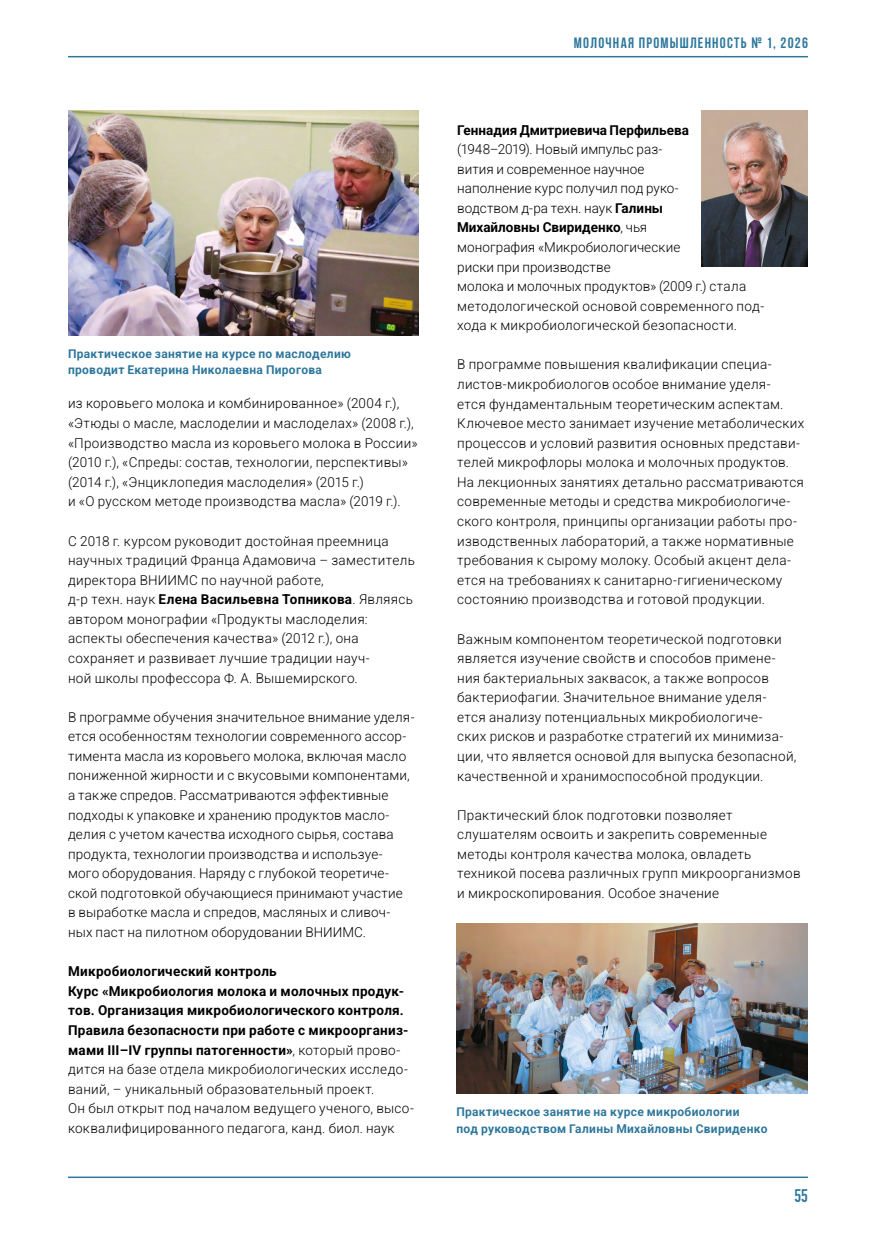
<style>
.page{position:relative;width:893px;height:1234px;background:#fff}
.page>*{position:absolute;margin:0;border:0;box-sizing:border-box;transform-origin:0 0}
.t1{font:700 18px "DIN Condensed";color:#2e779c}
.t2{font:700 15px "Bebas Neue";letter-spacing:.08em;color:#2e779c}
.t3{font:300 13.5px/19.5px "Roboto";letter-spacing:.02em;color:#000}
.t4{font:700 13.5px "Roboto";color:#000}
.t5{font:700 12px/16.5px "Roboto";letter-spacing:.025em;color:#2e779c}
.s1{font-weight:700}
.s2{font-family:"DIN Condensed"}
</style>
<div class="page">
<hr style="left:68px;top:1176px;width:740px;height:1px;background:#2e779c">
<hr style="left:68px;top:56px;width:740px;height:1px;background:#2e779c">
<img style="left:68px;top:111px;width:351px;height:225px">
<img style="left:702px;top:111px;width:106px;height:155px">
<img style="left:456px;top:923px;width:352px;height:170px">
<p class="t5" style="left:68px;top:344px;width:284px">Практическое занятие на курсе по маслоделию проводит Екатерина Николаевна Пирогова</p>
<p class="t3" style="left:68px;top:393px;width:351px">из коровьего молока и комбинированное» (2004 г.), «Этюды о масле, маслоделии и маслоделах» (2008 г.), «Производство масла из коровьего молока в России» (2010 г.), «Спреды: состав, технологии, перспективы» (2014 г.), «Энциклопедия маслоделия» (2015 г.)<br>и «О русском методе производства масла» (2019 г.).</p>
<p class="t3" style="left:68px;top:530px;width:348px">С 2018 г. курсом руководит достойная преемница научных традиций Франца Адамовича – заместитель директора ВНИИМС по научной работе,<br>д-р техн. наук <span class="s1">Елена Васильевна Топникова</span>. Являясь автором монографии «Продукты маслоделия: аспекты обеспечения качества» (2012 г.), она сохраняет и развивает лучшие традиции науч-<br>ной школы профессора Ф. А. Вышемирского.</p>
<p class="t3" style="left:68px;top:706px;width:348px">В программе обучения значительное внимание уделя&shy;ется особенностям технологии современного ассор&shy;тимента масла из коровьего молока, включая масло пониженной жирности и с вкусовыми компонентами, а также спредов. Рассматриваются эффективные подходы к упаковке и хранению продуктов масло&shy;делия с учетом качества исходного сырья, состава продукта, технологии производства и используе&shy;мого оборудования. Наряду с глубокой теоретиче&shy;ской подготовкой обучающиеся принимают участие<br>в выработке масла и спредов, масляных и сливоч&shy;ных паст на пилотном оборудовании ВНИИМС.</p>
<p class="t3" style="left:68px;top:960px;width:348px"><span class="s1">Микробиологический контроль<br>Курс «Микробиология молока и молочных продук&shy;тов. Организация микробиологического контроля.<br>Правила безопасности при работе с микроорганиз&shy;мами III–IV группы патогенности»</span>, который прово&shy;дится на базе отдела микробиологических исследо&shy;ваний, – уникальный образовательный проект.<br>Он был открыт под началом ведущего ученого, высо&shy;коквалифицированного педагога, канд. биол. наук</p>
<p class="t2" style="left:574px;top:34px;width:236px">Молочная промышленность <span class="s2">№</span> 1, 2026</p>
<p class="t4" style="left:457px;top:120px;width:233px">Геннадия Дмитриевича Перфильева</p>
<p class="t3" style="left:457px;top:139px;width:309px">(1948–2019). Новый импульс раз-<br>вития и современное научное<br>наполнение курс получил под руко-<br>водством д-ра техн. наук <span class="s1">Галины<br>Михайловны Свириденко</span>, чья<br>монография «Микробиологические<br>риски при производстве<br>молока и молочных продуктов» (2009 г.) стала методологической основой современного под&shy;хода к микробиологической безопасности.</p>
<p class="t3" style="left:457px;top:354px;width:349px">В программе повышения квалификации специа&shy;листов-микробиологов особое внимание уделя-<br>ется фундаментальным теоретическим аспектам.<br>Ключевое место занимает изучение метаболических процессов и условий развития основных представи&shy;телей микрофлоры молока и молочных продуктов.<br>На лекционных занятиях детально рассматриваются современные методы и средства микробиологиче&shy;ского контроля, принципы организации работы про&shy;изводственных лабораторий, а также нормативные требования к сырому молоку. Особый акцент дела&shy;ется на требованиях к санитарно-гигиеническому состоянию производства и готовой продукции.</p>
<p class="t3" style="left:457px;top:628px;width:341px">Важным компонентом теоретической подготовки является изучение свойств и способов примене&shy;ния бактериальных заквасок, а также вопросов бактериофагии. Значительное внимание уделя&shy;ется анализу потенциальных микробиологиче-<br>ских рисков и разработке стратегий их минимиза&shy;ции, что является основой для выпуска безопасной, качественной и хранимоспособной продукции.</p>
<p class="t3" style="left:457px;top:804px;width:345px">Практический блок подготовки позволяет слушателям освоить и закрепить современные методы контроля качества молока, овладеть техникой посева различных групп микроорганизмов и микроскопирования. Особое значение</p>
<p class="t5" style="left:456px;top:1103px;width:313px">Практическое занятие на курсе микробиологии<br>под руководством Галины Михайловны Свириденко</p>
<h1 class="t1" style="left:794px;top:1183px;width:15px">55</h1>
</div>
